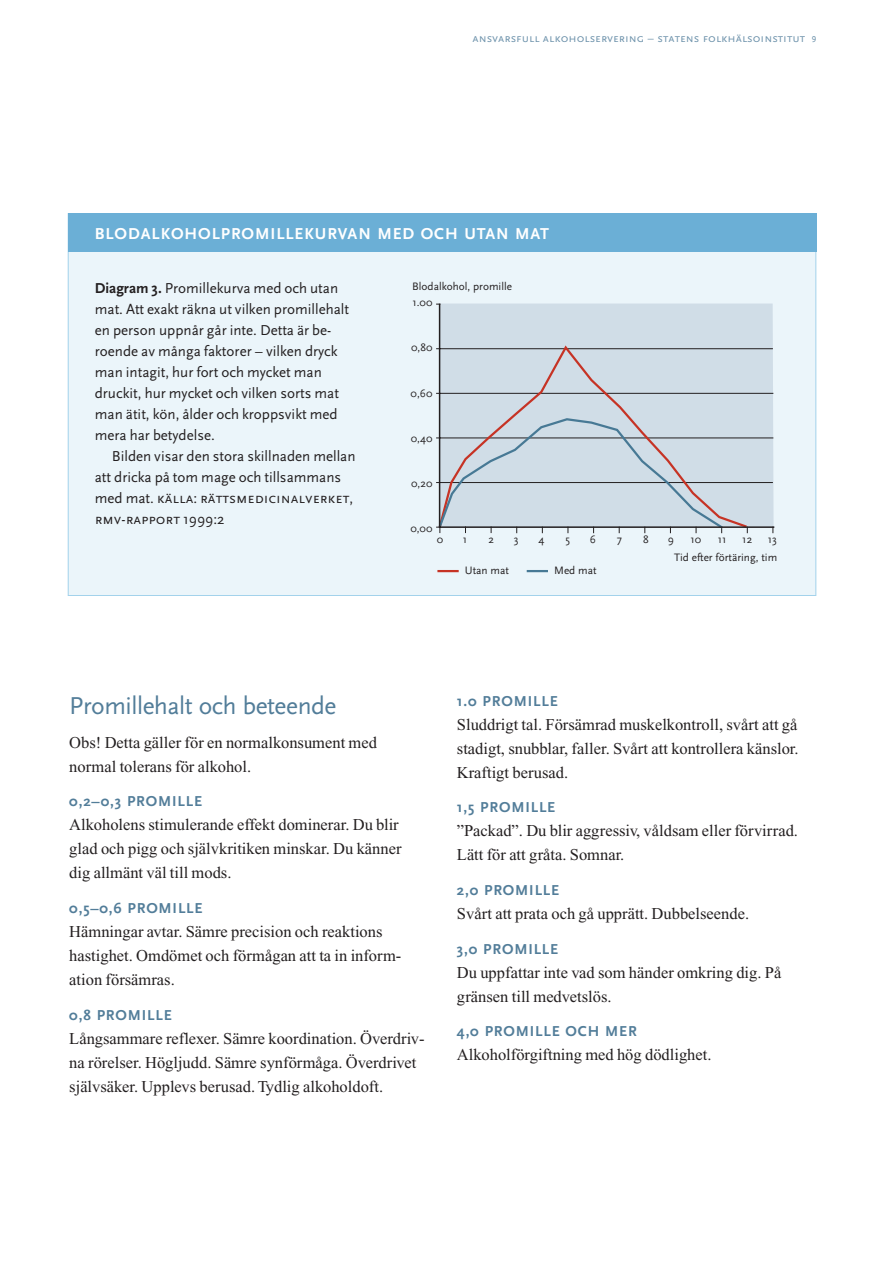
<style>
.page{position:relative;width:893px;height:1263px;background:#fff}
.page>*{position:absolute;margin:0;border:0;box-sizing:border-box;transform-origin:0 0}
.t1{font:25.5px "Scala Sans";letter-spacing:-.015em;color:#527d99}
.t2{font:16.5px/24px "Times";color:#231f20}
.t3{font:700 16.5px "Scala Sans";letter-spacing:.055em;color:#fff}
.t4{font:15px/21px "Scala Sans";color:#231f20}
.t5{font:700 15px "Scala Sans";letter-spacing:.055em;color:#527d99}
.t6{font:15px/21px "Scala Sans Caps";color:#231f20}
.t7{font:12px "Scala Sans Caps";color:#6d92ab}
.t8{font:11.25px "Scala Sans";color:#231f20}
.s1{font-size:9px}
.s2{font-weight:700}
.s3{font-family:"Scala Sans"}
</style>
<div class="page">
<div style="left:68px;top:213px;width:748px;height:382px;background:#ebf5fa"></div>
<hr style="left:437px;top:570px;width:22px;height:2px;background:#c63325">
<hr style="left:527px;top:570px;width:21px;height:2px;background:#477995">
<div style="left:439px;top:303px;width:335px;height:223px;background:#d0dde7"></div>
<hr style="left:440px;top:482px;width:332px;height:1px;background:#231f20">
<hr style="left:440px;top:438px;width:333px;height:1px;background:#231f20">
<hr style="left:440px;top:393px;width:333px;height:1px;background:#231f20">
<hr style="left:440px;top:348px;width:332px;height:1px;background:#231f20">
<svg style="left:437px;top:343px;width:311px;height:186px;background:#cbd4de"></svg>
<svg style="left:437px;top:417px;width:287px;height:116px;background:#cad4de"></svg>
<hr style="left:439px;top:304px;width:1px;height:223px;background:#231f20">
<hr style="left:440px;top:526px;width:334px;height:2px;background:#231f20">
<div style="left:68px;top:213px;width:748px;height:38px;background:#6bafd6"></div>
<p class="t7" style="left:472px;top:31px;width:345px">ansvarsfull alkoholservering – statens folkhälsoinstitut <span class="s1">9</span></p>
<p class="t3" style="left:95px;top:227px;width:456px">BLODALKOHOLPROMILLEKURVAN MED OCH UTAN MAT</p>
<p class="t4" style="left:95px;top:278px;width:256px"><span class="s2">Diagram 3.</span> Promillekurva med och utan mat. Att exakt räkna ut vilken promillehalt en person uppnår går inte. Detta är be&shy;roende av många faktorer – vilken dryck man intagit, hur fort och mycket man druckit, hur mycket och vilken sorts mat man ätit, kön, ålder och kroppsvikt med mera har betydelse.</p>
<p class="t4" style="left:95px;top:446px;width:262px;text-indent:17px">Bilden visar den stora skillnaden mellan att dricka på tom mage och tillsammans</p>
<p class="t6" style="left:95px;top:487px;width:260px"><span class="s3">med mat.</span> källa: rättsmedicinalverket, rmv-rapport <span class="s3">1999:2</span></p>
<p class="t8" style="left:412px;top:282px;width:101px">Blodalkohol, promille</p>
<p class="t8" style="left:412px;top:298px;width:22px">1.00</p>
<p class="t8" style="left:411px;top:343px;width:23px">0,80</p>
<p class="t8" style="left:411px;top:389px;width:23px">0,60</p>
<p class="t8" style="left:411px;top:434px;width:23px">0,40</p>
<p class="t8" style="left:411px;top:479px;width:23px">0,20</p>
<p class="t8" style="left:410px;top:524px;width:24px">0,00</p>
<p class="t8" style="left:437px;top:535px;width:8px">0</p>
<p class="t8" style="left:463px;top:535px;width:6px">1</p>
<p class="t8" style="left:489px;top:535px;width:7px">2</p>
<p class="t8" style="left:514px;top:535px;width:6px">3</p>
<p class="t8" style="left:538px;top:535px;width:7px">4</p>
<p class="t8" style="left:565px;top:535px;width:6px">5</p>
<p class="t8" style="left:590px;top:535px;width:8px">6</p>
<p class="t8" style="left:617px;top:535px;width:7px">7</p>
<p class="t8" style="left:643px;top:535px;width:7px">8</p>
<p class="t8" style="left:668px;top:535px;width:8px">9</p>
<p class="t8" style="left:690px;top:535px;width:12px">10</p>
<p class="t8" style="left:718px;top:535px;width:10px">11</p>
<p class="t8" style="left:742px;top:535px;width:11px">12</p>
<p class="t8" style="left:768px;top:535px;width:11px">13</p>
<p class="t8" style="left:465px;top:566px;width:46px">Utan mat</p>
<p class="t8" style="left:554px;top:566px;width:44px">Med mat</p>
<p class="t8" style="left:674px;top:553px;width:105px">Tid efter förtäring, tim</p>
<h1 class="t1" style="left:69px;top:695px;width:269px">Promillehalt och beteende</h1>
<p class="t2" style="left:69px;top:732px;width:309px">Obs! Detta gäller för en normalkonsument med normal tolerans för alkohol.</p>
<p class="t5" style="left:69px;top:795px;width:134px">0,2–0,3 PROMILLE</p>
<p class="t2" style="left:69px;top:814px;width:334px">Alkoholens stimulerande effekt dominerar. Du blir glad och pigg och självkritiken minskar. Du känner dig allmänt väl till mods.</p>
<p class="t5" style="left:69px;top:902px;width:135px">0,5–0,6 PROMILLE</p>
<p class="t2" style="left:69px;top:921px;width:334px">Hämningar avtar. Sämre precision och reaktions hastighet. Omdömet och förmågan att ta in inform&shy;ation försämras.</p>
<p class="t5" style="left:69px;top:1009px;width:104px">0,8 PROMILLE</p>
<p class="t2" style="left:69px;top:1028px;width:357px">Långsammare reflexer. Sämre koordination. Överdriv&shy;na rörelser. Högljudd. Sämre synförmåga. Överdrivet självsäker. Upplevs berusad. Tydlig alkoholdoft.</p>
<p class="t5" style="left:457px;top:695px;width:102px">1.0 PROMILLE</p>
<p class="t2" style="left:457px;top:714px;width:343px;text-align:justify">Sluddrigt tal. Försämrad muskelkontroll, svårt att gå stadigt, snubblar, faller. Svårt att kontrollera känslor.<br>Kraftigt berusad.</p>
<p class="t5" style="left:457px;top:801px;width:100px">1,5 PROMILLE</p>
<p class="t2" style="left:457px;top:820px;width:343px">”Packad”. Du blir aggressiv, våldsam eller förvirrad.<br>Lätt för att gråta. Somnar.</p>
<p class="t5" style="left:457px;top:884px;width:104px">2,0 PROMILLE</p>
<p class="t2" style="left:457px;top:903px;width:294px">Svårt att prata och gå upprätt. Dubbelseende.</p>
<p class="t5" style="left:457px;top:943px;width:103px">3,0 PROMILLE</p>
<p class="t2" style="left:457px;top:961px;width:326px">Du uppfattar inte vad som händer omkring dig. På gränsen till medvetslös.</p>
<p class="t5" style="left:457px;top:1025px;width:182px">4,0 PROMILLE OCH MER</p>
<p class="t2" style="left:457px;top:1044px;width:256px">Alkoholförgiftning med hög dödlighet.</p>
</div>
